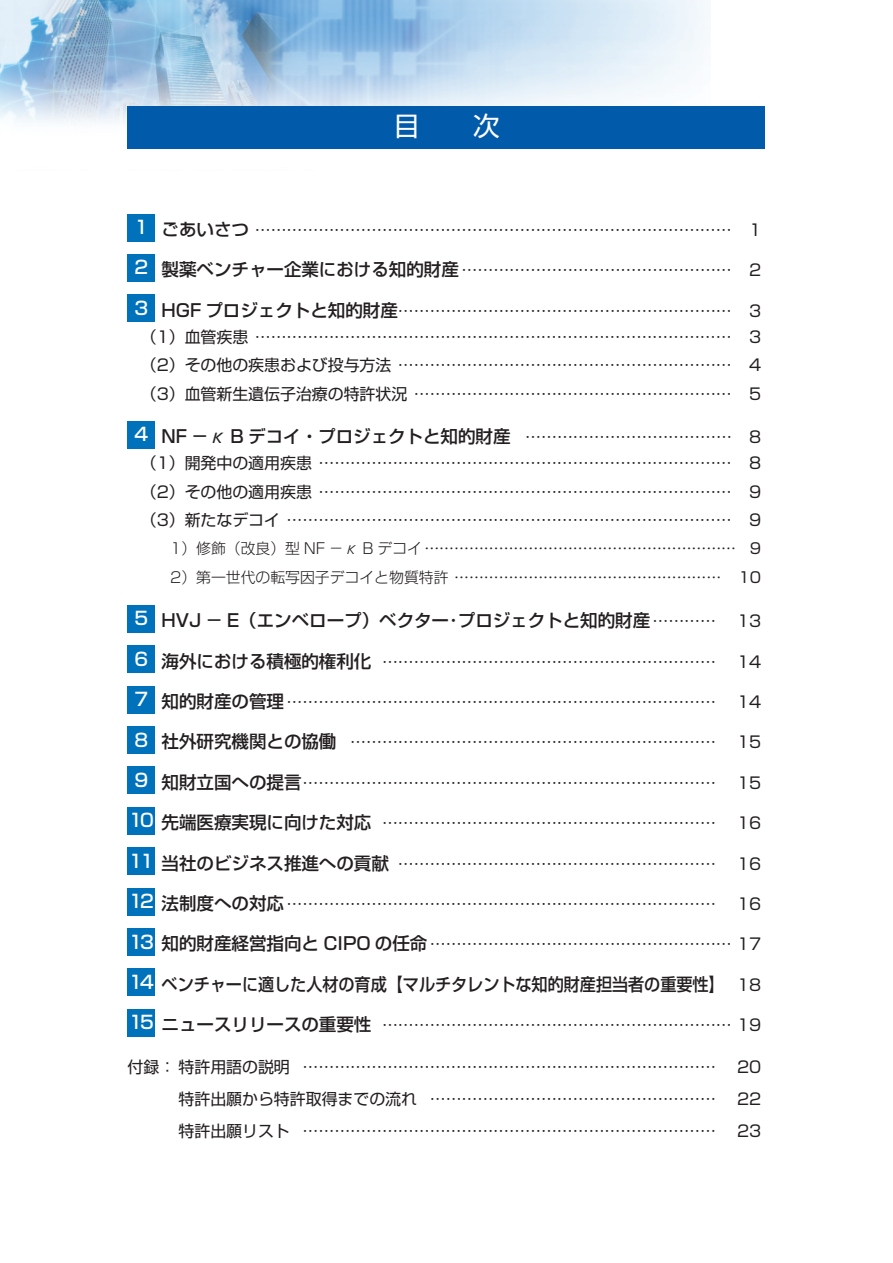
<style>
.page{position:relative;width:893px;height:1263px;background:#fff}
.page>*{position:absolute;margin:0;border:0;box-sizing:border-box;transform-origin:0 0}
.t1{font:26.55px "Shin Go Pro";color:#fff}
.t2{font:500 17.55px "Shin Go Pro";letter-spacing:-.005em;color:#231f20}
.t3{font:500 17.55px "Shin Go Pro";letter-spacing:-.005em;color:#231f20;scale:.92 1}
.t4{font:15.9px/28.7px "Shin Go Pro";letter-spacing:-.005em;color:#231f20;text-align:center}
.t5{font:14.85px/28.7px "Shin Go Pro";color:#231f20}
.s1{font-weight:500;font-size:18px;color:#fff}
.s2{font-weight:500;font-size:17.55px}
.s3{font-size:18px;color:#fff}
.s4{font-weight:400}
.s5{font-weight:400;font-size:15.9px}
.s6{font-weight:300}
</style>
<div class="page">
<img style="left:0;top:0;width:706px;height:149px">
<div style="left:128px;top:214px;width:27px;height:27px;background:#0072bc"></div>
<div style="left:128px;top:254px;width:27px;height:28px;background:#0072bc"></div>
<div style="left:128px;top:294px;width:27px;height:28px;background:#0072bc"></div>
<div style="left:128px;top:421px;width:27px;height:28px;background:#0072bc"></div>
<div style="left:128px;top:605px;width:27px;height:27px;background:#0072bc"></div>
<div style="left:128px;top:645px;width:27px;height:28px;background:#0072bc"></div>
<div style="left:128px;top:686px;width:27px;height:27px;background:#0072bc"></div>
<div style="left:128px;top:726px;width:27px;height:28px;background:#0072bc"></div>
<div style="left:128px;top:766px;width:27px;height:28px;background:#0072bc"></div>
<div style="left:128px;top:807px;width:27px;height:27px;background:#0072bc"></div>
<div style="left:128px;top:847px;width:27px;height:28px;background:#0072bc"></div>
<div style="left:128px;top:888px;width:27px;height:27px;background:#0072bc"></div>
<div style="left:128px;top:928px;width:27px;height:28px;background:#0072bc"></div>
<div style="left:128px;top:968px;width:27px;height:28px;background:#0072bc"></div>
<div style="left:128px;top:1009px;width:27px;height:27px;background:#0072bc"></div>
<div style="left:128px;top:106px;width:637px;height:43px;background:#015aaa"></div>
<h1 class="t1" style="left:393px;top:105px;width:108px">目　　次</h1>
<p class="t4" style="left:135px;top:214px;width:628px"><span class="s1">1</span> <span class="s2">ごあいさつ</span> ……………………………………………………………………………… 1</p>
<p class="t4" style="left:135px;top:254px;width:628px"><span class="s1">2</span> <span class="s2">製薬ベンチャー企業における知的財産</span> …………………………………………… 2</p>
<p class="t4" style="left:135px;top:296px;width:628px;line-height:25.7px"><span class="s1">3</span> <span class="s2">HGF プロジェクトと知的財産</span> ……………………………………………………… 3（1）血管疾患 ……………………………………………………………………………… 3</p>
<p class="t4" style="left:141px;top:349px;width:622px;text-align:left">（2）その他の疾患および投与方法 ……………………………………………………… 4（3）血管新生遺伝子治療の特許状況 …………………………………………………… 5</p>
<p class="t2" style="left:135px;top:422px;width:628px"><span class="s3">4</span> NF －<span class="s4">κ</span> B デコイ・プロジェクトと知的財産 <span class="s5">………………………………… 8</span></p>
<p class="t4" style="left:141px;top:447px;width:622px;text-align:justify">（1）開発中の適用疾患 …………………………………………………………………… 8（2）その他の適用疾患 …………………………………………………………………… 9（3）新たなデコイ ………………………………………………………………………… 9</p>
<p class="t5" style="left:170px;top:532px;width:593px"><span class="s6">1）修飾（改良）型 NF －κ B デコイ</span> ……………………………………………………… 9<br><span class="s6">2）第一世代の転写因子デコイと物質特許</span> ……………………………………………… 10</p>
<p class="t2" style="left:135px;top:606px;width:583px"><span class="s3">5</span> HVJ － E（エンベロープ）ベクター･プロジェクトと知的財産 <span class="s5">…………</span></p>
<p class="t4" style="left:737px;top:605px;width:26px">13</p>
<p class="t4" style="left:135px;top:645px;width:583px"><span class="s1">6</span> <span class="s2">海外における積極的権利化</span> ………………………………………………………</p>
<p class="t4" style="left:737px;top:645px;width:26px">14</p>
<p class="t4" style="left:135px;top:686px;width:583px"><span class="s1">7</span> <span class="s2">知的財産の管理</span> ………………………………………………………………………</p>
<p class="t4" style="left:737px;top:686px;width:26px">14</p>
<p class="t4" style="left:135px;top:726px;width:583px"><span class="s1">8</span> <span class="s2">社外研究機関との協働</span> ……………………………………………………………</p>
<p class="t4" style="left:737px;top:726px;width:26px">15</p>
<p class="t4" style="left:135px;top:766px;width:583px"><span class="s1">9</span> <span class="s2">知財立国への提言</span> ……………………………………………………………………</p>
<p class="t4" style="left:737px;top:766px;width:26px">15</p>
<p class="t4" style="left:129px;top:807px;width:589px"><span class="s1">10</span> <span class="s2">先端医療実現に向けた対応</span> ………………………………………………………</p>
<p class="t4" style="left:737px;top:807px;width:26px">16</p>
<p class="t4" style="left:129px;top:847px;width:589px"><span class="s1">11</span> <span class="s2">当社のビジネス推進への貢献</span> ……………………………………………………</p>
<p class="t4" style="left:737px;top:847px;width:26px">16</p>
<p class="t4" style="left:129px;top:888px;width:589px"><span class="s1">12</span> <span class="s2">法制度への対応</span> ………………………………………………………………………</p>
<p class="t4" style="left:737px;top:888px;width:26px">16</p>
<p class="t4" style="left:129px;top:928px;width:634px"><span class="s1">13</span> <span class="s2">知的財産経営指向と CIPO の任命</span> ………………………………………………… 17</p>
<p class="t3" style="left:129px;top:970px;width:689px"><span class="s3">14</span> ベンチャーに適した人材の育成【マルチタレントな知的財産担当者の重要性】 <span class="s5">18</span></p>
<p class="t4" style="left:129px;top:1009px;width:634px"><span class="s1">15</span> <span class="s2">ニュースリリースの重要性</span> ………………………………………………………… 19</p>
<p class="t4" style="left:128px;top:1050px;width:590px">付録： 特許用語の説明 ……………………………………………………………………</p>
<p class="t4" style="left:737px;top:1050px;width:26px">20</p>
<p class="t4" style="left:179px;top:1082px;width:539px">特許出願から特許取得までの流れ ………………………………………………</p>
<p class="t4" style="left:737px;top:1082px;width:26px">22</p>
<p class="t4" style="left:179px;top:1114px;width:539px">特許出願リスト ……………………………………………………………………</p>
<p class="t4" style="left:737px;top:1114px;width:26px">23</p>
</div>
